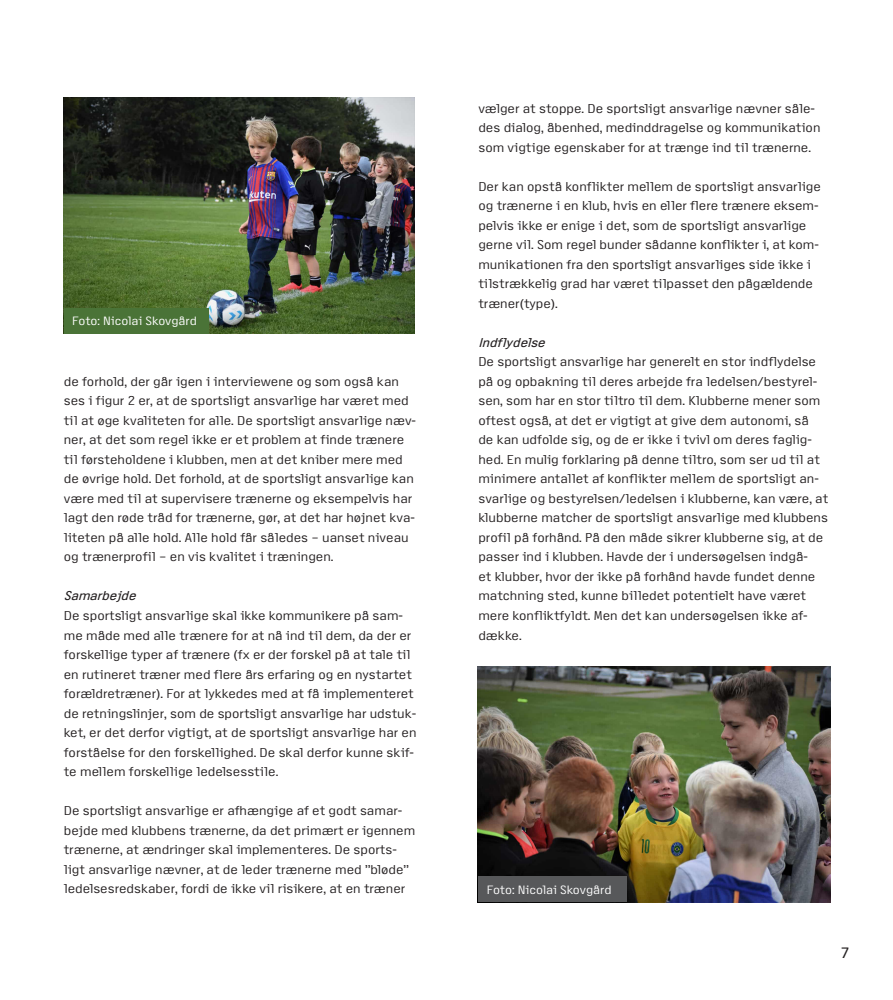
<style>
.page{position:relative;width:893px;height:1000px;background:#fff}
.page>*{position:absolute;margin:0;border:0;box-sizing:border-box;transform-origin:0 0}
.t1{font:15px "Access";color:#231f20}
.Brødtekst{font:12.75px/19.5px "Access";color:#231f20}
.Rubrik_3_under-under{font:italic 12.75px "Access";color:#231f20}
.t2{font:12px "Access";color:#fff}
</style>
<div class="page">
<img style="left:64px;top:98px;width:351px;height:235px">
<img style="left:477px;top:666px;width:353px;height:235px">
<div style="left:478px;top:876px;width:149px;height:25px;background:#57585a"></div>
<div style="left:64px;top:308px;width:144px;height:25px;background:#4a7337"></div>
<p class="t2" style="left:72px;top:314px;width:126px">Foto: Nicolai Skovgård</p>
<p class="Brødtekst" style="left:64px;top:371px;width:354px">de forhold, der går igen i interviewene og som også kan ses i figur 2 er, at de sportsligt ansvarlige har været med til at øge kvaliteten for alle. De sportsligt ansvarlige næv&shy;ner, at det som regel ikke er et problem at finde trænere til førsteholdene i klubben, men at det kniber mere med de øvrige hold. Det forhold, at de sportsligt ansvarlige kan være med til at supervisere trænerne og eksempelvis har lagt den røde tråd for trænerne, gør, at det har højnet kva&shy;liteten på alle hold. Alle hold får således – uanset niveau og trænerprofil – en vis kvalitet i træningen.</p>
<p class="Rubrik_3_under-under" style="left:64px;top:589px;width:77px">Samarbejde</p>
<p class="Brødtekst" style="left:64px;top:605px;width:354px">De sportsligt ansvarlige skal ikke kommunikere på sam&shy;me måde med alle trænere for at nå ind til dem, da der er forskellige typer af trænere (fx er der forskel på at tale til en rutineret træner med flere års erfaring og en nystartet forældretræner). For at lykkedes med at få implementeret de retningslinjer, som de sportsligt ansvarlige har udstuk&shy;ket, er det derfor vigtigt, at de sportsligt ansvarlige har en forståelse for den forskellighed. De skal derfor kunne skif&shy;te mellem forskellige ledelsesstile.</p>
<p class="Brødtekst" style="left:64px;top:800px;width:353px">De sportsligt ansvarlige er afhængige af et godt samar&shy;bejde med klubbens trænerne, da det primært er igennem trænerne, at ændringer skal implementeres. De sports&shy;ligt ansvarlige nævner, at de leder trænerne med ”bløde” ledelsesredskaber, fordi de ikke vil risikere, at en træner</p>
<p class="Brødtekst" style="left:478px;top:98px;width:344px">vælger at stoppe. De sportsligt ansvarlige nævner såle&shy;des dialog, åbenhed, medinddragelse og kommunikation som vigtige egenskaber for at trænge ind til trænerne.</p>
<p class="Brødtekst" style="left:478px;top:176px;width:344px">Der kan opstå konflikter mellem de sportsligt ansvarlige og trænerne i en klub, hvis en eller flere trænere eksem&shy;pelvis ikke er enige i det, som de sportsligt ansvarlige gerne vil. Som regel bunder sådanne konflikter i, at kom&shy;munikationen fra den sportsligt ansvarliges side ikke i tilstrækkelig grad har været tilpasset den pågældende træner(type).</p>
<p class="Rubrik_3_under-under" style="left:478px;top:335px;width:71px">Indflydelse</p>
<p class="Brødtekst" style="left:478px;top:352px;width:351px">De sportsligt ansvarlige har generelt en stor indflydelse på og opbakning til deres arbejde fra ledelsen/bestyrel&shy;sen, som har en stor tiltro til dem. Klubberne mener som oftest også, at det er vigtigt at give dem autonomi, så<br>de kan udfolde sig, og de er ikke i tvivl om deres faglig&shy;hed. En mulig forklaring på denne tiltro, som ser ud til at minimere antallet af konflikter mellem de sportsligt an&shy;svarlige og bestyrelsen/ledelsen i klubberne, kan være, at klubberne matcher de sportsligt ansvarlige med klubbens profil på forhånd. På den måde sikrer klubberne sig, at de passer ind i klubben. Havde der i undersøgelsen indgå-<br>et klubber, hvor der ikke på forhånd havde fundet denne matchning sted, kunne billedet potentielt have været mere konfliktfyldt. Men det kan undersøgelsen ikke af&shy;dække.</p>
<p class="t2" style="left:487px;top:882px;width:126px">Foto: Nicolai Skovgård</p>
<p class="t1" style="left:841px;top:945px;width:10px">7</p>
</div>
